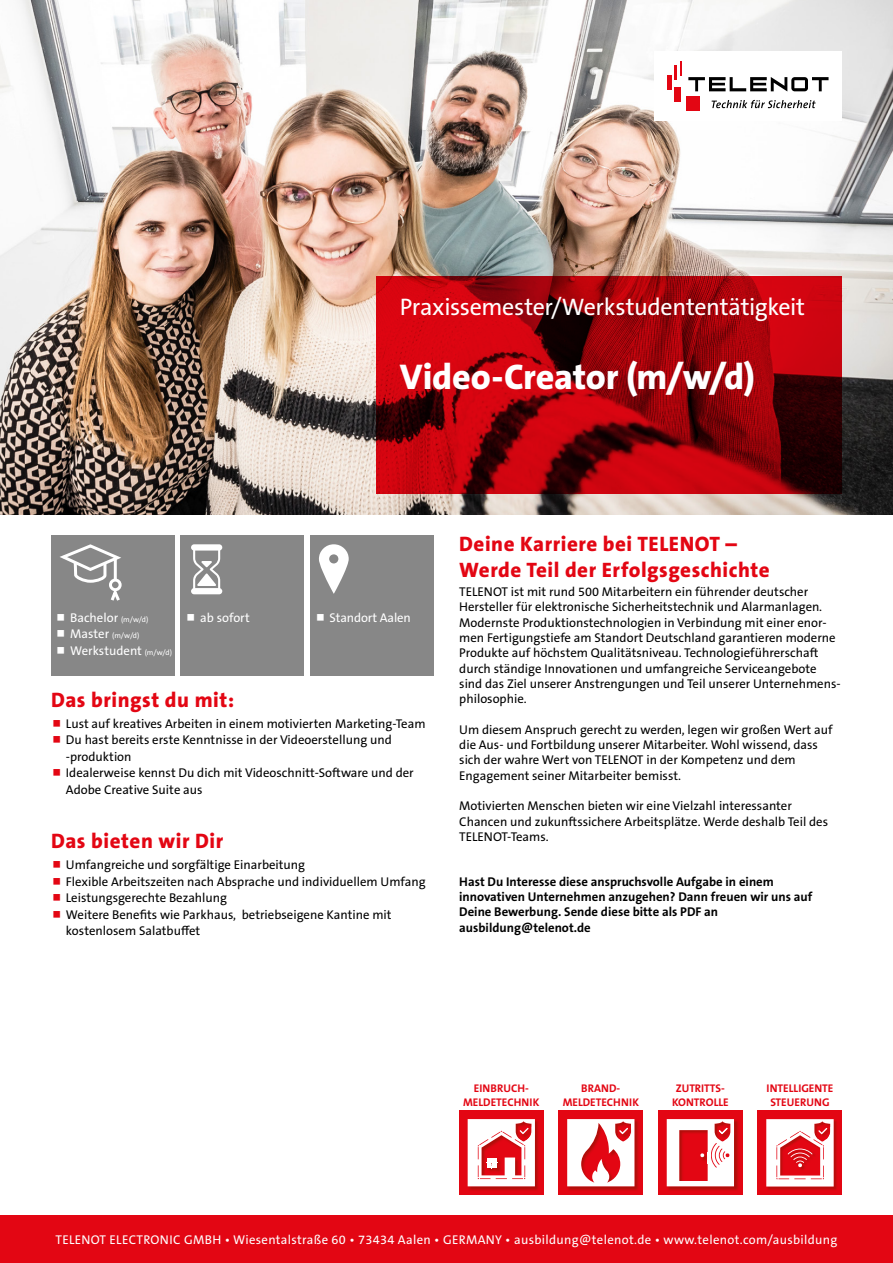
<style>
.page{position:relative;width:893px;height:1263px;background:#fff}
.page>*{position:absolute;margin:0;border:0;box-sizing:border-box;transform-origin:0 0}
.t1{font:800 36px "The Sans B Plus W8";letter-spacing:-.005em;color:#fff}
.t2{font:24px "The Sans B Plus W5 Plain";letter-spacing:-.015em;color:#fff}
.t3{font:800 21px/25.2px "The Sans B Plus W8";letter-spacing:.025em;color:#e30613}
.t4{font:12.75px/15.3px "The Sans B Plus W5 Plain";color:#000}
.t5{font:700 12.75px/15.3px "The Sans B Plus W7";color:#000}
.t6{font:12.75px "The Sans B Plus W5 Plain";letter-spacing:.025em;color:#fff}
.t7{font:12.75px "The Sans B Plus W5 Plain";color:#fff}
.t8{font:12.75px "The Sans B Plus W5 Plain";letter-spacing:-.01em;color:#fff}
.t9{font:700 11.1px/13.5px "The Sans B Plus W7";color:#e30613;text-align:center}
.t10{font:7.5px "The Sans B Plus W5 Plain";color:#fff}
.s1{font-size:7.5px}
.s2{font-size:12.75px}
</style>
<div class="page">
<div style="left:0;top:1215px;width:893px;height:48px;background:#e30613"></div>
<img style="left:0;top:0;width:893px;height:514px">
<svg style="left:377px;top:276px;width:465px;height:218px;background:#9a030b"></svg>
<div style="left:559px;top:1111px;width:84px;height:84px;background:#e30613"></div>
<img style="left:567px;top:1119px;width:71px;height:72px">
<svg style="left:567px;top:1119px;width:67px;height:67px"></svg>
<div style="left:459px;top:1111px;width:84px;height:84px;background:#e30613"></div>
<img style="left:467px;top:1119px;width:71px;height:72px">
<svg style="left:468px;top:1119px;width:67px;height:67px"></svg>
<div style="left:658px;top:1111px;width:84px;height:84px;background:#e30613"></div>
<img style="left:666px;top:1119px;width:72px;height:72px">
<svg style="left:667px;top:1119px;width:67px;height:67px"></svg>
<div style="left:758px;top:1111px;width:84px;height:84px;background:#e30613"></div>
<img style="left:766px;top:1120px;width:71px;height:70px">
<svg style="left:766px;top:1119px;width:68px;height:67px"></svg>
<div style="left:51px;top:536px;width:123px;height:140px;background:#878787"></div>
<div style="left:180px;top:536px;width:124px;height:140px;background:#878787"></div>
<div style="left:310px;top:536px;width:124px;height:140px;background:#878787"></div>
<svg style="left:60px;top:544px;width:61px;height:57px"></svg>
<div style="left:109px;top:578px;width:13px;height:13px;border:3px solid #fff;border-radius:50%"></div>
<hr style="left:114px;top:559px;width:3px;height:21px;background:#fff">
<svg style="left:191px;top:544px;width:31px;height:50px"></svg>
<svg style="left:319px;top:544px;width:30px;height:50px"></svg>
<div style="left:654px;top:51px;width:188px;height:70px;background:#fff"></div>
<div style="left:686px;top:96px;width:14px;height:15px;background:#e30613"></div>
<hr style="left:668px;top:75px;width:4px;height:14px;background:#e30613">
<hr style="left:674px;top:66px;width:3px;height:14px;background:#e30613">
<svg style="left:680px;top:61px;width:1px;height:14px"></svg>
<div style="left:674px;top:87px;width:7px;height:14px;background:#e30613"></div>
<svg style="left:712px;top:100px;width:104px;height:8px"></svg>
<svg style="left:688px;top:77px;width:140px;height:14px"></svg>
<h2 class="t2" style="left:400px;top:292px;width:407px">Praxissemester/Werkstudententätigkeit</h2>
<h1 class="t1" style="left:400px;top:354px;width:357px">Video-Creator (m/w/d)</h1>
<p class="t7" style="left:70px;top:609px;width:80px">Bachelor <span class="s1">(m/w/d)</span></p>
<p class="t10" style="left:70px;top:631px;width:71px"><span class="s2">Master</span> (m/w/d)</p>
<p class="t7" style="left:70px;top:642px;width:103px">Werkstudent <span class="s1">(m/w/d)</span></p>
<p class="t7" style="left:200px;top:609px;width:51px">ab sofort</p>
<p class="t8" style="left:330px;top:609px;width:83px">Standort Aalen</p>
<h3 class="t3" style="left:51px;top:687px;width:185px">Das bringst du mit:</h3>
<p class="t4" style="left:66px;top:715px;width:361px;line-height:16.5px">Lust auf kreatives Arbeiten in einem motivierten Marketing-Team Du hast bereits erste Kenntnisse in der Videoerstellung und -produktion<br>Idealerweise kennst Du dich mit Videoschnitt-Software und der Adobe Creative Suite aus</p>
<h3 class="t3" style="left:51px;top:829px;width:174px">Das bieten wir Dir</h3>
<p class="t4" style="left:66px;top:856px;width:361px;line-height:16.5px">Umfangreiche und sorgfältige Einarbeitung<br>Flexible Arbeitszeiten nach Absprache und individuellem Umfang Leistungsgerechte Bezahlung<br>Weitere Benefits wie Parkhaus, betriebseigene Kantine mit kostenlosem Salatbuffet</p>
<h3 class="t3" style="left:459px;top:532px;width:312px">Deine Karriere bei TELENOT –<br>Werde Teil der Erfolgsgeschichte</h3>
<p class="t4" style="left:459px;top:584px;width:383px">TELENOT ist mit rund 500 Mitarbeitern ein führender deutscher Hersteller für elektronische Sicherheitstechnik und Alarmanlagen.<br>Modernste Produktionstechnologien in Verbindung mit einer enor&shy;men Fertigungstiefe am Standort Deutschland garantieren moderne Produkte auf höchstem Qualitätsniveau. Technologieführerschaft durch ständige Innovationen und umfangreiche Serviceangebote sind das Ziel unserer Anstrengungen und Teil unserer Unternehmens&shy;philosophie.</p>
<p class="t4" style="left:459px;top:722px;width:375px">Um diesem Anspruch gerecht zu werden, legen wir großen Wert auf die Aus- und Fortbildung unserer Mitarbeiter. Wohl wissend, dass sich der wahre Wert von TELENOT in der Kompetenz und dem Engagement seiner Mitarbeiter bemisst.</p>
<p class="t4" style="left:459px;top:798px;width:370px">Motivierten Menschen bieten wir eine Vielzahl interessanter<br>Chancen und zukunftssichere Arbeitsplätze. Werde deshalb Teil des<br>TELENOT-Teams.</p>
<p class="t5" style="left:459px;top:874px;width:355px">Hast Du Interesse diese anspruchsvolle Aufgabe in einem innovativen Unternehmen anzugehen? Dann freuen wir uns auf Deine Bewerbung. Sende diese bitte als PDF an ausbildung@telenot.de</p>
<p class="t9" style="left:463px;top:1082px;width:78px">EINBRUCH-<br>MELDETECHNIK</p>
<p class="t9" style="left:672px;top:1082px;width:58px">ZUTRITTS-<br>KONTROLLE</p>
<p class="t9" style="left:766px;top:1082px;width:68px">INTELLIGENTE<br>STEUERUNG</p>
<p class="t9" style="left:563px;top:1082px;width:78px">BRAND-<br>MELDETECHNIK</p>
<p class="t6" style="left:56px;top:1231px;width:783px">TELENOT ELECTRONIC GMBH • Wiesentalstraße 60 • 73434 Aalen • GERMANY • ausbildung@telenot.de • www.telenot.com/ausbildung</p>
</div>
